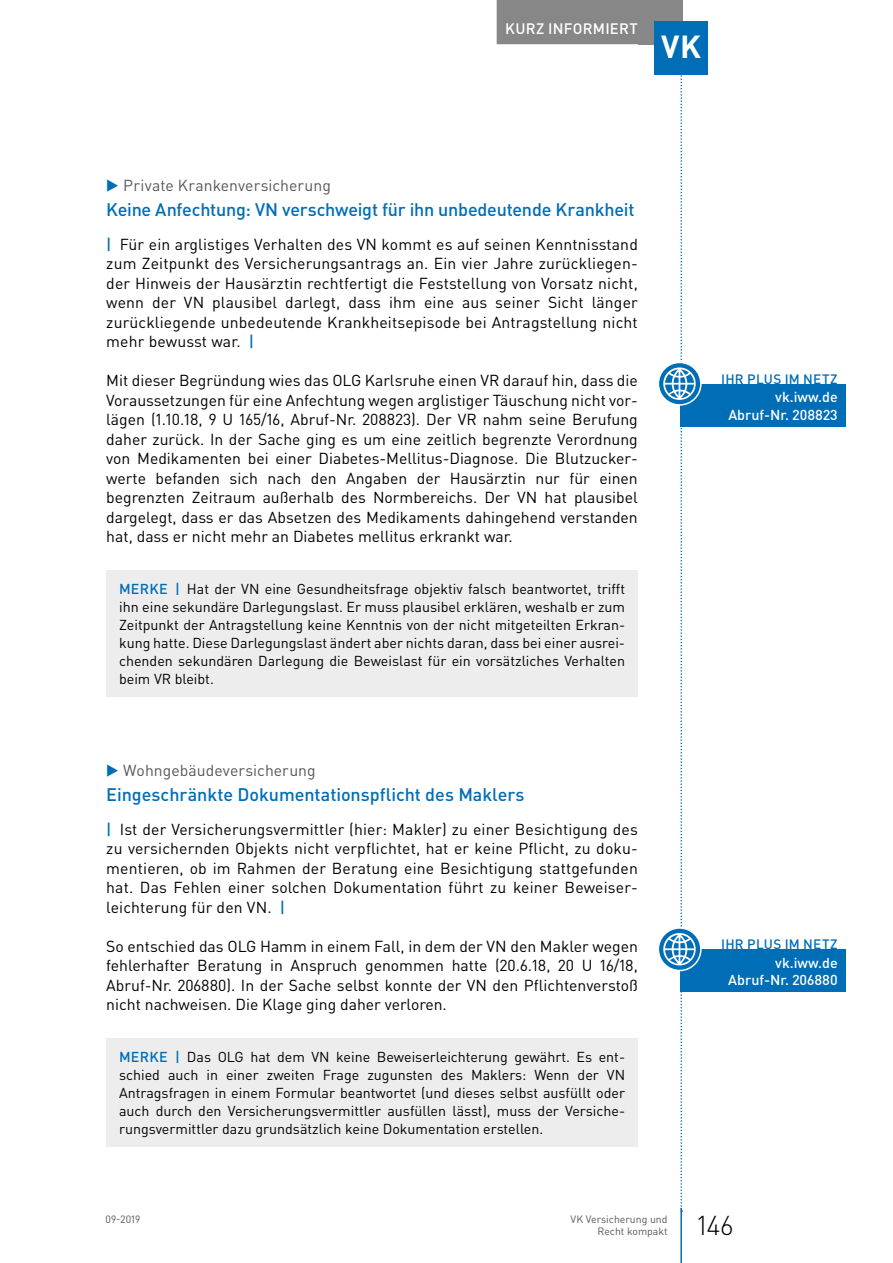
<style>
.page{position:relative;width:893px;height:1263px;background:#fff}
.page>*{position:absolute;margin:0;border:0;box-sizing:border-box;transform-origin:0 0}
.t1{font:700 31.5px "DIN Pro";color:#fff}
.t2{font:300 27px "DIN Pro";color:#000}
.t3{font:500 18px "DIN Pro";letter-spacing:-.005em;color:#006eb7}
.t4{font:15.75px/19.5px "DIN Pro";color:#000;text-align:justify}
.t5{font:15.75px "DIN Pro";letter-spacing:.005em;color:#575756}
.t6{font:500 15px "DIN Pro";letter-spacing:.015em;color:#fff}
.t7{font:14.25px/18px "DIN Pro";color:#000;text-align:justify}
.t8{font:500 14.25px/17.2px "DIN Pro";color:#fff;text-align:right}
.t9{font:500 14.25px "DIN Pro";color:#006eb7}
.t10{font:500 13.5px "DIN Pro";letter-spacing:.02em;color:#006eb7}
.t11{font:10.5px/12.8px "DIN Pro";color:#575756;text-align:right}
.s1{color:#006eb7}
.s2{font-weight:500;color:#006eb7}
</style>
<div class="page">
<div style="left:638px;top:0;width:44px;height:44px;background:#878787"></div>
<hr style="left:680px;top:1208px;width:2px;height:55px;background:#006eb7">
<div style="left:497px;top:0;width:149px;height:44px;background:#878787"></div>
<div style="left:655px;top:21px;width:53px;height:53px;background:#006eb7"></div>
<div style="left:106px;top:570px;width:532px;height:127px;background:#ededed"></div>
<div style="left:680px;top:384px;width:166px;height:43px;background:#006eb7"></div>
<svg style="left:658px;top:362px;width:43px;height:43px"></svg>
<div style="left:658px;top:362px;width:44px;height:44px;border:2px solid #fff;border-radius:50%"></div>
<div style="left:106px;top:1038px;width:532px;height:109px;background:#ededed"></div>
<div style="left:680px;top:949px;width:166px;height:43px;background:#006eb7"></div>
<svg style="left:658px;top:928px;width:43px;height:42px"></svg>
<div style="left:658px;top:927px;width:44px;height:44px;border:2px solid #fff;border-radius:50%"></div>
<svg style="left:663px;top:0;width:33px;height:1212px"></svg>
<p class="t6" style="left:505px;top:18px;width:134px">Kurz informiert</p>
<h1 class="t1" style="left:661px;top:26px;width:42px">VK</h1>
<p class="t5" style="left:106px;top:175px;width:226px"><span class="s1">▶</span> Private Krankenversicherung</p>
<p class="t3" style="left:106px;top:197px;width:530px">Keine Anfechtung: VN verschweigt für ihn unbedeutende Krankheit</p>
<p class="t4" style="left:106px;top:234px;width:533px"><span class="s2">|</span> Für ein arglistiges Verhalten des VN kommt es auf seinen Kenntnisstand zum Zeitpunkt des Versicherungsantrags an. Ein vier Jahre zurückliegen&shy;der Hinweis der Hausärztin rechtfertigt die Feststellung von Vorsatz nicht, wenn der VN plausibel darlegt, dass ihm eine aus seiner Sicht länger zurückliegende unbedeutende Krankheitsepisode bei Antragstellung nicht mehr bewusst war. <span class="s2">|</span></p>
<p class="t4" style="left:106px;top:370px;width:533px">Mit dieser Begründung wies das OLG Karlsruhe einen VR darauf hin, dass die Voraussetzungen für eine Anfechtung wegen arglistiger Täuschung nicht vor&shy;lägen (1.10.18, 9 U 165/16, Abruf-Nr. 208823). Der VR nahm seine Berufung daher zurück. In der Sache ging es um eine zeitlich begrenzte Verordnung von Medikamenten bei einer Diabetes-Mellitus-Diagnose. Die Blutzucker&shy;werte befanden sich nach den Angaben der Hausärztin nur für einen begrenzten Zeitraum außerhalb des Normbereichs. Der VN hat plausibel dargelegt, dass er das Absetzen des Medikaments dahingehend verstanden hat, dass er nicht mehr an Diabetes mellitus erkrankt war.</p>
<p class="t9" style="left:119px;top:579px;width:11px">MER</p>
<p class="t7" style="left:119px;top:579px;width:508px;text-indent:30px"><span class="s2">KE |</span> Hat der VN eine Gesundheitsfrage objektiv falsch beantwortet, trifft ihn eine sekundäre Darlegungslast. Er muss plausibel erklären, weshalb er zum Zeitpunkt der Antragstellung keine Kenntnis von der nicht mitgeteilten Erkran&shy;kung hatte. Diese Darlegungslast ändert aber nichts daran, dass bei einer ausrei&shy;chenden sekundären Darlegung die Beweislast für ein vorsätzliches Verhalten beim VR bleibt.</p>
<p class="t5" style="left:106px;top:760px;width:211px"><span class="s1">▶</span> Wohngebäudeversicherung</p>
<p class="t3" style="left:106px;top:782px;width:420px">Eingeschränkte Dokumentationspflicht des Maklers</p>
<p class="t4" style="left:106px;top:819px;width:533px"><span class="s2">|</span> Ist der Versicherungsvermittler (hier: Makler) zu einer Besichtigung des zu versichernden Objekts nicht verpflichtet, hat er keine Pflicht, zu doku&shy;mentieren, ob im Rahmen der Beratung eine Besichtigung stattgefunden hat. Das Fehlen einer solchen Dokumentation führt zu keiner Beweiser&shy;leichterung für den VN. <span class="s2">|</span></p>
<p class="t4" style="left:106px;top:936px;width:533px">So entschied das OLG Hamm in einem Fall, in dem der VN den Makler wegen fehlerhafter Beratung in Anspruch genommen hatte (20.6.18, 20 U 16/18, Abruf-Nr. 206880). In der Sache selbst konnte der VN den Pflichtenverstoß nicht nachweisen. Die Klage ging daher verloren.</p>
<p class="t9" style="left:119px;top:1047px;width:11px">MER</p>
<p class="t7" style="left:119px;top:1047px;width:508px;text-indent:30px"><span class="s2">KE |</span> Das OLG hat dem VN keine Beweiserleichterung gewährt. Es ent&shy;schied auch in einer zweiten Frage zugunsten des Maklers: Wenn der VN Antragsfragen in einem Formular beantwortet (und dieses selbst ausfüllt oder auch durch den Versicherungsvermittler ausfüllen lässt), muss der Versiche&shy;rungsvermittler dazu grundsätzlich keine Dokumentation erstellen.</p>
<p class="t10" style="left:721px;top:370px;width:92px">IHR PLUS IM NETZ</p>
<p class="t8" style="left:728px;top:388px;width:111px">vk.iww.de<br>Abruf-N r. 208823</p>
<p class="t10" style="left:721px;top:935px;width:92px">IHR PLUS IM NETZ</p>
<p class="t8" style="left:728px;top:954px;width:111px">vk.iww.de<br>Abruf-N r. 206880</p>
<p class="t11" style="left:106px;top:1212px;width:36px">09-2019</p>
<p class="t11" style="left:570px;top:1212px;width:99px">VK Versicherung und<br>Recht kompakt</p>
<h2 class="t2" style="left:697px;top:1207px;width:37px">146</h2>
</div>
